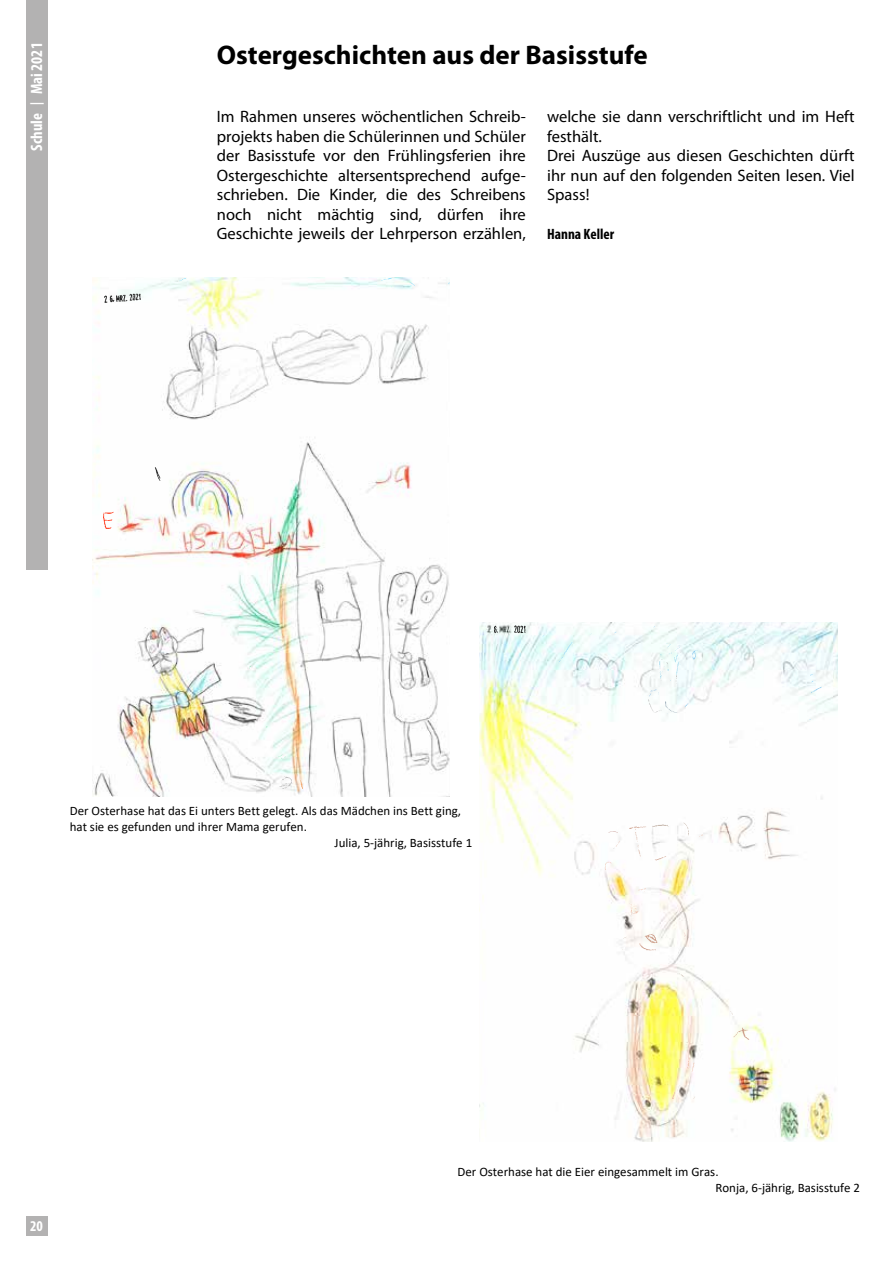
<style>
.page{position:relative;width:893px;height:1263px;background:#fff}
.page>*{position:absolute;margin:0;border:0;box-sizing:border-box;transform-origin:0 0}
.t1{font:700 27px "Myriad Pro";color:#000}
.t2{font:16.5px/19.5px "Myriad Pro";color:#000;text-align:justify}
.t3{font:700 condensed 16.5px "Myriad Pro";color:#fff}
.t4{font:700 condensed 15px "Myriad Pro";color:#000}
.t5{font:700 condensed 15px "Myriad Pro";color:#fff}
.t6{font:12.9px/15.8px "Calibri";color:#000}
.s1{font-size:13.5px}
</style>
<div class="page">
<div style="left:26px;top:1216px;width:21px;height:19px;background:#b3b2b2"></div>
<div style="left:26px;top:0;width:21px;height:570px;background:#b3b2b2"></div>
<img style="left:93px;top:279px;width:356px;height:518px">
<img style="left:103px;top:292px;width:57px;height:188px">
<img style="left:103px;top:512px;width:11px;height:16px">
<svg style="left:300px;top:780px;width:4px;height:9px"></svg>
<img style="left:178px;top:278px;width:271px;height:10px">
<img style="left:245px;top:658px;width:46px;height:102px">
<svg style="left:263px;top:722px;width:6px;height:7px"></svg>
<svg style="left:279px;top:777px;width:13px;height:11px"></svg>
<img style="left:480px;top:623px;width:358px;height:518px">
<img style="left:542px;top:623px;width:275px;height:98px">
<img style="left:604px;top:834px;width:24px;height:264px">
<img style="left:683px;top:650px;width:140px;height:59px">
<img style="left:660px;top:643px;width:20px;height:41px">
<svg style="left:666px;top:702px;width:13px;height:13px"></svg>
<img style="left:647px;top:690px;width:17px;height:22px">
<img style="left:628px;top:826px;width:121px;height:214px">
<img style="left:634px;top:832px;width:6px;height:25px">
<img style="left:618px;top:936px;width:115px;height:163px">
<svg style="left:605px;top:831px;width:13px;height:4px"></svg>
<svg style="left:612px;top:841px;width:8px;height:7px"></svg>
<img style="left:494px;top:625px;width:33px;height:12px">
<p class="t3" style="left:26px;top:151px;width:110px;rotate:-90deg">Schule <span class="s1">|</span> Mai 2021</p>
<h1 class="t1" style="left:217px;top:37px;width:432px">Ostergeschichten aus der Basisstufe</h1>
<p class="t2" style="left:217px;top:107px;width:310px">Im Rahmen unseres wöchentlichen Schreib&shy;projekts haben die Schülerinnen und Schüler der Basisstufe vor den Frühlingsferien ihre Ostergeschichte altersentsprechend aufge&shy;schrieben. Die Kinder, die des Schreibens noch nicht mächtig sind, dürfen ihre Geschichte jeweils der Lehrperson erzählen,</p>
<p class="t2" style="left:547px;top:107px;width:309px;text-align:left">welche sie dann verschriftlicht und im Heft festhält.<br>Drei Auszüge aus diesen Geschichten dürft ihr nun auf den folgenden Seiten lesen. Viel<br>Spass!</p>
<p class="t4" style="left:547px;top:225px;width:69px">Hanna Keller</p>
<p class="t6" style="left:70px;top:803px;width:393px">Der Osterhase hat das Ei unters Bett gelegt. Als das Mädchen ins Bett ging,</p>
<p class="t6" style="left:70px;top:819px;width:239px">hat sie es gefunden und ihrer Mama gerufen.</p>
<p class="t6" style="left:335px;top:834px;width:139px">Julia, 5-jährig, Basisstufe 1</p>
<p class="t5" style="left:30px;top:1216px;width:14px">20</p>
<p class="t6" style="left:715px;top:1163px;width:146px;text-indent:-258px">Der Osterhase hat die Eier eingesammelt im Gras.<br>Ronja, 6-jährig, Basisstufe 2</p>
</div>
